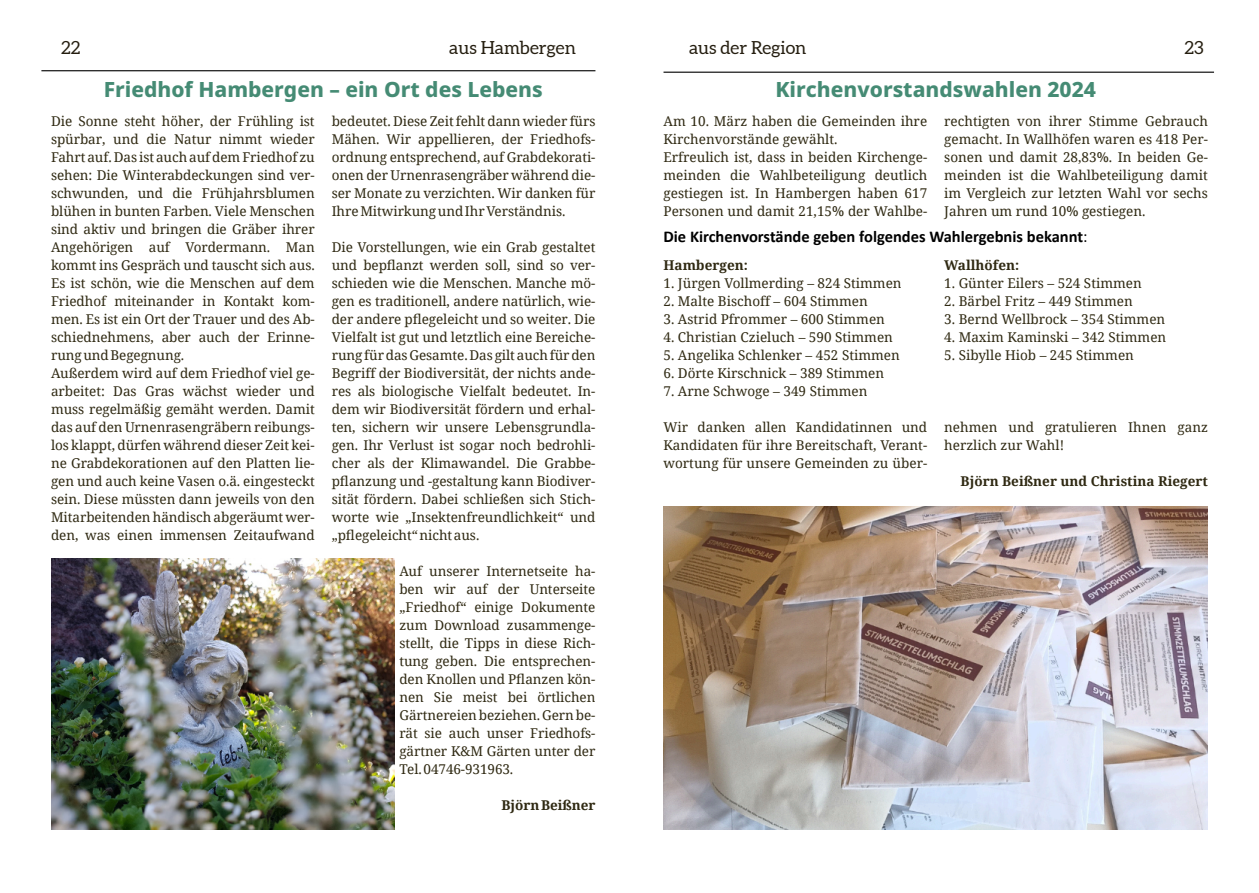
<style>
.page{position:relative;width:1259px;height:893px;background:#fff}
.page>*{position:absolute;margin:0;border:0;box-sizing:border-box;transform-origin:0 0}
.t1{font:800 21px "Noto Sans";color:#458b74}
.t2{font:18px "Aleo";color:#251e10}
.t3{font:700 16.5px "Calibri";color:#000}
.t4{font:13.5px "Noto Serif";letter-spacing:-.005em;color:#2f2912}
.t5{font:700 13.5px "Noto Serif";color:#2f2912}
.s1{font-weight:400}
</style>
<div class="page">
<hr style="left:41px;top:70px;width:554px;height:1px;background:#000">
<hr style="left:663px;top:72px;width:551px;height:1px;background:#000">
<img style="left:51px;top:558px;width:344px;height:271px">
<img style="left:663px;top:506px;width:545px;height:323px">
<p class="t2" style="left:61px;top:40px;width:21px">22</p>
<p class="t2" style="left:449px;top:40px;width:128px">aus Hambergen</p>
<p class="t2" style="left:689px;top:40px;width:119px">aus der Region</p>
<p class="t2" style="left:1184px;top:40px;width:21px">23</p>
<p class="t1" style="left:104px;top:74px;width:440px">Friedhof Hambergen – ein Ort des Lebens</p>
<p class="t4" style="left:51px;top:112px;width:265px">Die Sonne steht höher, der Frühling ist</p>
<p class="t4" style="left:51px;top:130px;width:265px">spürbar, und die Natur nimmt wieder</p>
<p class="t4" style="left:51px;top:148px;width:265px">Fahrt auf. Das ist auch auf dem Friedhof zu</p>
<p class="t4" style="left:51px;top:166px;width:265px">sehen: Die Winterabdeckungen sind ver-</p>
<p class="t4" style="left:51px;top:184px;width:265px">schwunden, und die Frühjahrsblumen</p>
<p class="t4" style="left:51px;top:202px;width:265px">blühen in bunten Farben. Viele Menschen</p>
<p class="t4" style="left:51px;top:220px;width:265px">sind aktiv und bringen die Gräber ihrer</p>
<p class="t4" style="left:51px;top:238px;width:265px">Angehörigen auf Vordermann. Man</p>
<p class="t4" style="left:51px;top:256px;width:265px">kommt ins Gespräch und tauscht sich aus.</p>
<p class="t4" style="left:51px;top:274px;width:265px">Es ist schön, wie die Menschen auf dem</p>
<p class="t4" style="left:51px;top:292px;width:265px">Friedhof miteinander in Kontakt kom-</p>
<p class="t4" style="left:51px;top:310px;width:265px">men. Es ist ein Ort der Trauer und des Ab-</p>
<p class="t4" style="left:51px;top:328px;width:265px">schiednehmens, aber auch der Erinne-</p>
<p class="t4" style="left:51px;top:346px;width:135px">rung und Begegnung.</p>
<p class="t4" style="left:51px;top:364px;width:265px">Außerdem wird auf dem Friedhof viel ge-</p>
<p class="t4" style="left:51px;top:382px;width:265px">arbeitet: Das Gras wächst wieder und</p>
<p class="t4" style="left:51px;top:400px;width:265px">muss regelmäßig gemäht werden. Damit</p>
<p class="t4" style="left:51px;top:418px;width:265px">das auf den Urnenrasengräbern reibungs-</p>
<p class="t4" style="left:51px;top:436px;width:265px">los klappt, dürfen während dieser Zeit kei-</p>
<p class="t4" style="left:51px;top:454px;width:265px">ne Grabdekorationen auf den Platten lie-</p>
<p class="t4" style="left:51px;top:472px;width:265px">gen und auch keine Vasen o.ä. eingesteckt</p>
<p class="t4" style="left:51px;top:490px;width:265px">sein. Diese müssten dann jeweils von den</p>
<p class="t4" style="left:51px;top:508px;width:265px">Mitarbeitenden händisch abgeräumt wer-</p>
<p class="t4" style="left:51px;top:526px;width:265px">den, was einen immensen Zeitaufwand</p>
<p class="t4" style="left:332px;top:112px;width:265px">bedeutet. Diese Zeit fehlt dann wieder fürs</p>
<p class="t4" style="left:332px;top:130px;width:265px">Mähen. Wir appellieren, der Friedhofs-</p>
<p class="t4" style="left:332px;top:148px;width:265px">ordnung entsprechend, auf Grabdekorati-</p>
<p class="t4" style="left:332px;top:166px;width:265px">onen der Urnenrasengräber während die-</p>
<p class="t4" style="left:332px;top:184px;width:265px">ser Monate zu verzichten. Wir danken für</p>
<p class="t4" style="left:332px;top:202px;width:235px">Ihre Mitwirkung und Ihr Verständnis.</p>
<p class="t4" style="left:332px;top:238px;width:265px">Die Vorstellungen, wie ein Grab gestaltet</p>
<p class="t4" style="left:332px;top:256px;width:265px">und bepflanzt werden soll, sind so ver-</p>
<p class="t4" style="left:332px;top:274px;width:265px">schieden wie die Menschen. Manche mö-</p>
<p class="t4" style="left:332px;top:292px;width:265px">gen es traditionell, andere natürlich, wie-</p>
<p class="t4" style="left:332px;top:310px;width:265px">der andere pflegeleicht und so weiter. Die</p>
<p class="t4" style="left:332px;top:328px;width:265px">Vielfalt ist gut und letztlich eine Bereiche-</p>
<p class="t4" style="left:332px;top:346px;width:265px">rung für das Gesamte. Das gilt auch für den</p>
<p class="t4" style="left:332px;top:364px;width:265px">Begriff der Biodiversität, der nichts ande-</p>
<p class="t4" style="left:332px;top:382px;width:265px">res als biologische Vielfalt bedeutet. In-</p>
<p class="t4" style="left:332px;top:400px;width:265px">dem wir Biodiversität fördern und erhal-</p>
<p class="t4" style="left:332px;top:418px;width:265px">ten, sichern wir unsere Lebensgrundla-</p>
<p class="t4" style="left:332px;top:436px;width:265px">gen. Ihr Verlust ist sogar noch bedrohli-</p>
<p class="t4" style="left:332px;top:454px;width:265px">cher als der Klimawandel. Die Grabbe-</p>
<p class="t4" style="left:332px;top:472px;width:265px">pflanzung und -gestaltung kann Biodiver-</p>
<p class="t4" style="left:332px;top:490px;width:265px">sität fördern. Dabei schließen sich Stich-</p>
<p class="t4" style="left:332px;top:508px;width:265px">worte wie „Insektenfreundlichkeit“ und</p>
<p class="t4" style="left:332px;top:526px;width:149px">„pflegeleicht“ nicht aus.</p>
<p class="t4" style="left:399px;top:562px;width:197px">Auf unserer Internetseite ha-</p>
<p class="t4" style="left:399px;top:580px;width:197px">ben wir auf der Unterseite</p>
<p class="t4" style="left:399px;top:598px;width:197px">„Friedhof“ einige Dokumente</p>
<p class="t4" style="left:399px;top:616px;width:197px">zum Download zusammenge-</p>
<p class="t4" style="left:399px;top:634px;width:197px">stellt, die Tipps in diese Rich-</p>
<p class="t4" style="left:399px;top:652px;width:197px">tung geben. Die entsprechen-</p>
<p class="t4" style="left:399px;top:670px;width:197px">den Knollen und Pflanzen kön-</p>
<p class="t4" style="left:399px;top:688px;width:197px">nen Sie meist bei örtlichen</p>
<p class="t4" style="left:399px;top:706px;width:197px">Gärtnereien beziehen. Gern be-</p>
<p class="t4" style="left:399px;top:724px;width:197px">rät sie auch unser Friedhofs-</p>
<p class="t4" style="left:399px;top:742px;width:197px">gärtner K&amp;M Gärten unter der</p>
<p class="t4" style="left:399px;top:760px;width:115px">Tel. 04746-931963.</p>
<p class="t5" style="left:501px;top:796px;width:95px">Björn Beißner</p>
<p class="t1" style="left:775px;top:74px;width:322px">Kirchenvorstandswahlen 2024</p>
<p class="t4" style="left:663px;top:112px;width:265px">Am 10. März haben die Gemeinden ihre</p>
<p class="t4" style="left:663px;top:130px;width:176px">Kirchenvorstände gewählt.</p>
<p class="t4" style="left:663px;top:148px;width:265px">Erfreulich ist, dass in beiden Kirchenge-</p>
<p class="t4" style="left:663px;top:166px;width:265px">meinden die Wahlbeteiligung deutlich</p>
<p class="t4" style="left:663px;top:184px;width:265px">gestiegen ist. In Hambergen haben 617</p>
<p class="t4" style="left:663px;top:202px;width:265px">Personen und damit 21,15% der Wahlbe-</p>
<p class="t4" style="left:944px;top:112px;width:265px">rechtigten von ihrer Stimme Gebrauch</p>
<p class="t4" style="left:944px;top:130px;width:265px">gemacht. In Wallhöfen waren es 418 Per-</p>
<p class="t4" style="left:944px;top:148px;width:265px">sonen und damit 28,83%. In beiden Ge-</p>
<p class="t4" style="left:944px;top:166px;width:265px">meinden ist die Wahlbeteiligung damit</p>
<p class="t4" style="left:944px;top:184px;width:265px">im Vergleich zur letzten Wahl vor sechs</p>
<p class="t4" style="left:944px;top:202px;width:203px">Jahren um rund 10% gestiegen.</p>
<p class="t3" style="left:663px;top:230px;width:425px">Die Kirchenvorstände geben folgendes Wahlergebnis bekannt<span class="s1">:</span></p>
<p class="t5" style="left:663px;top:256px;width:86px">Hambergen:</p>
<p class="t4" style="left:663px;top:274px;width:240px">1. Jürgen Vollmerding – 824 Stimmen</p>
<p class="t4" style="left:663px;top:292px;width:206px">2. Malte Bischoff – 604 Stimmen</p>
<p class="t4" style="left:663px;top:310px;width:223px">3. Astrid Pfrommer – 600 Stimmen</p>
<p class="t4" style="left:663px;top:328px;width:231px">4. Christian Czieluch – 590 Stimmen</p>
<p class="t4" style="left:663px;top:346px;width:238px">5. Angelika Schlenker – 452 Stimmen</p>
<p class="t4" style="left:663px;top:364px;width:222px">6. Dörte Kirschnick – 389 Stimmen</p>
<p class="t4" style="left:663px;top:382px;width:205px">7. Arne Schwoge – 349 Stimmen</p>
<p class="t4" style="left:663px;top:418px;width:265px">Wir danken allen Kandidatinnen und</p>
<p class="t4" style="left:663px;top:436px;width:265px">Kandidaten für ihre Bereitschaft, Verant-</p>
<p class="t4" style="left:663px;top:454px;width:265px">wortung für unsere Gemeinden zu über-</p>
<p class="t5" style="left:944px;top:256px;width:76px">Wallhöfen:</p>
<p class="t4" style="left:944px;top:274px;width:199px">1. Günter Eilers – 524 Stimmen</p>
<p class="t4" style="left:944px;top:292px;width:190px">2. Bärbel Fritz – 449 Stimmen</p>
<p class="t4" style="left:944px;top:310px;width:223px">3. Bernd Wellbrock – 354 Stimmen</p>
<p class="t4" style="left:944px;top:328px;width:223px">4. Maxim Kaminski – 342 Stimmen</p>
<p class="t4" style="left:944px;top:346px;width:191px">5. Sibylle Hiob – 245 Stimmen</p>
<p class="t4" style="left:944px;top:418px;width:265px">nehmen und gratulieren Ihnen ganz</p>
<p class="t4" style="left:944px;top:436px;width:121px">herzlich zur Wahl!</p>
<p class="t5" style="left:960px;top:472px;width:249px">Björn Beißner und Christina Riegert</p>
</div>
